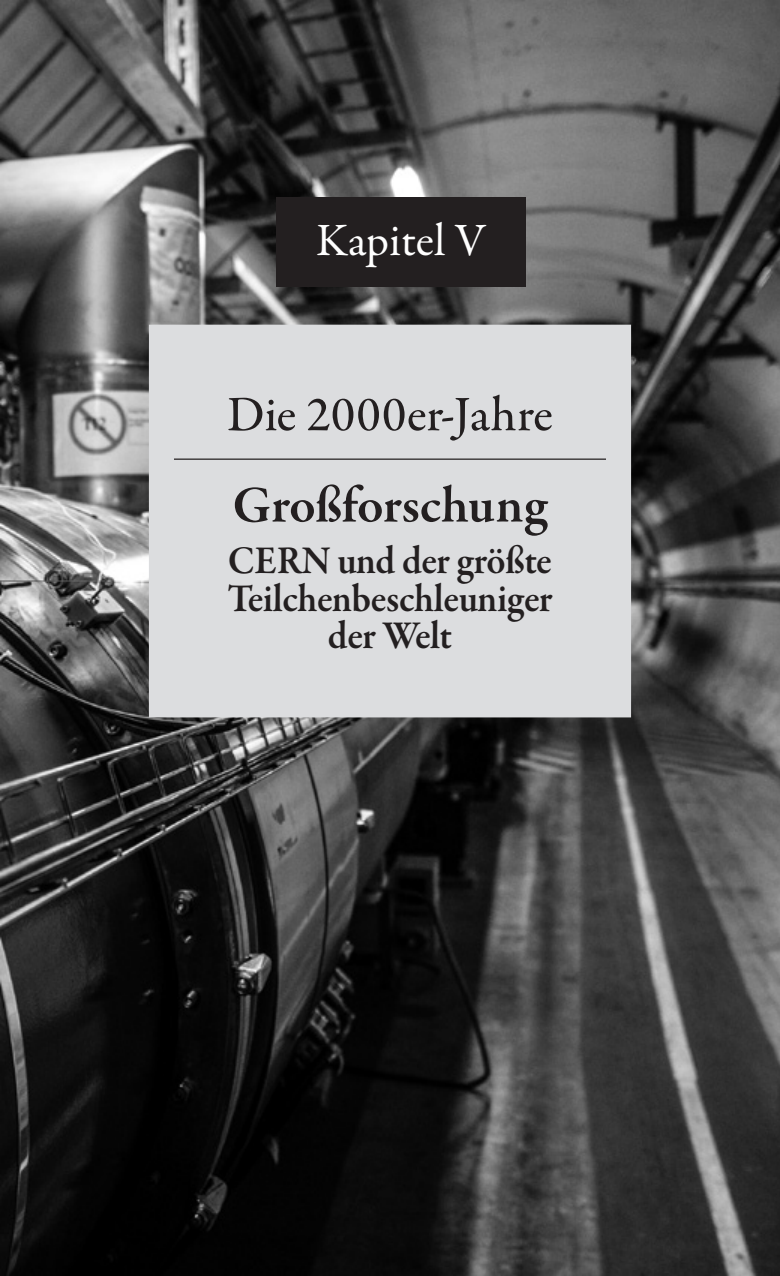
<style>
.page{position:relative;width:780px;height:1276px;background:#fff}
.page>*{position:absolute;margin:0;border:0;box-sizing:border-box;transform-origin:0 0}
.t1{font:600 52.5px "Garamond Premr Pro";letter-spacing:-.01em;color:#231f20}
.t2{font:500 50px "Garamond Premr Pro";color:#231f20}
.t3{font:46.5px "Garamond Premr Pro";color:#fff}
.t4{font:600 40px/37.5px "Garamond Premr Pro";letter-spacing:-.015em;color:#231f20;text-align:center;scale:.95 1}
</style>
<div class="page">
<img style="left:0;top:0;width:780px;height:1276px">
<div style="left:276px;top:198px;width:249px;height:89px;background:#231f20"></div>
<div style="left:161px;top:337px;width:457px;height:368px;background:#dcdddf"></div>
<hr style="left:174px;top:458px;width:432px;height:2px;background:#231f20">
<div style="left:149px;top:325px;width:482px;height:392px;border:25px solid #dcdddf"></div>
<p class="t3" style="left:316px;top:213px;width:171px">Kapitel V</p>
<p class="t2" style="left:227px;top:384px;width:327px">Die 2000er-Jahre</p>
<h1 class="t1" style="left:232px;top:473px;width:316px">Großforschung</h1>
<p class="t4" style="left:227px;top:542px;width:344px">CERN und der größte<br>Teilchenbeschleuniger der Welt</p>
</div>
